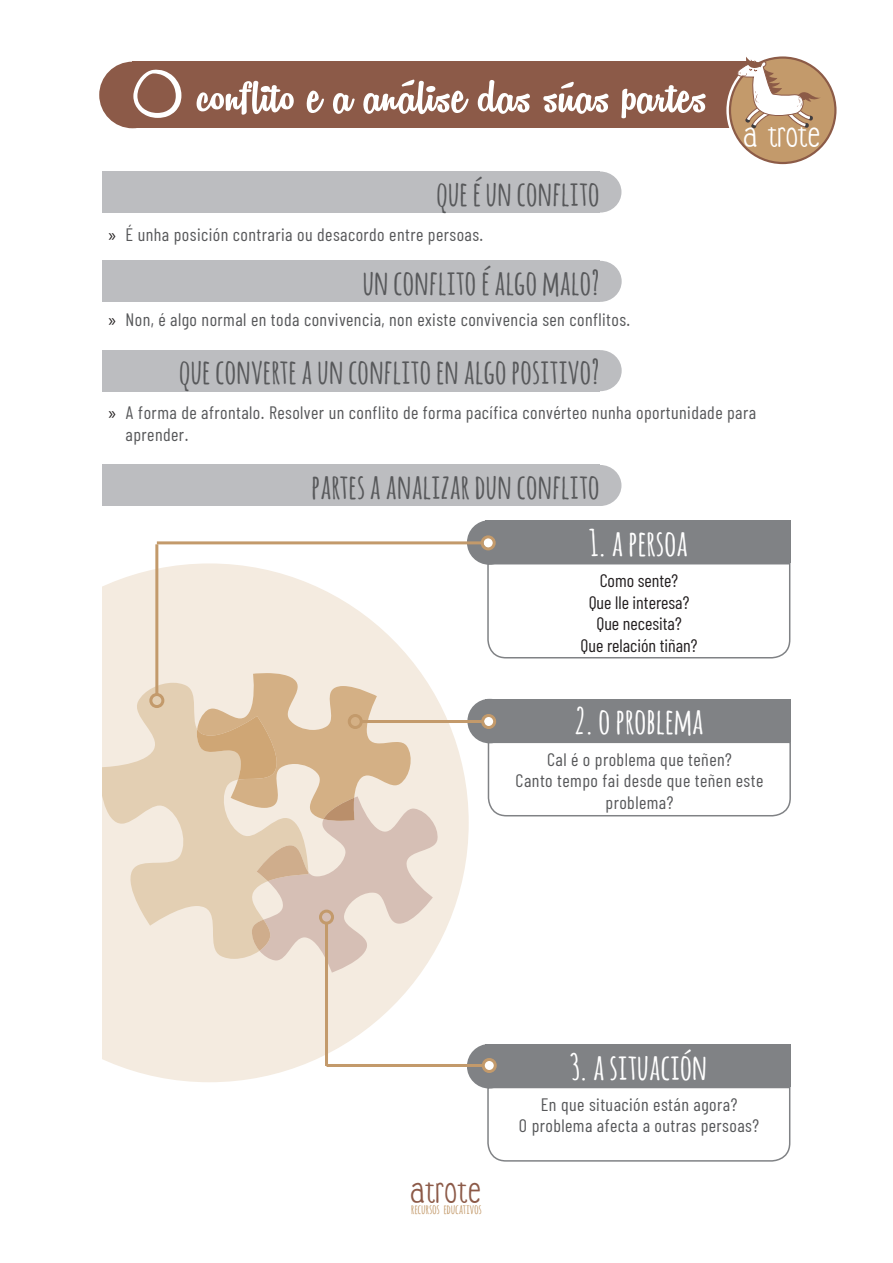
<style>
.page{position:relative;width:893px;height:1263px;background:#fff}
.page>*{position:absolute;margin:0;border:0;box-sizing:border-box;transform-origin:0 0}
.t1{font:66px "Remachine Script Personal Use";color:#fff}
.t2{font:700 35.55px "Amatic";letter-spacing:.025em;color:#fff}
.t3{font:700 34.05px "Amatic";letter-spacing:.025em;color:#57585a}
.t4{font:18.75px "DJB Coffee Shoppe Espresso";letter-spacing:.025em;color:#8c5a48}
.t5{font:18.15px "DJB Coffee Shoppe Espresso";color:#fff}
.t6{font:18px/21.6px "Barlow Condensed";letter-spacing:.025em;color:#57585a;text-align:center}
.t7{font:18px "Barlow Condensed";color:#231f20}
.t8{font:700 13.05px "Amatic";letter-spacing:.025em;color:#c39a6b}
.s1{font-family:"Myriad Pro";color:#231f20}
</style>
<div class="page">
<div style="left:99px;top:62px;width:67px;height:66px;background:#8c5a48;border-radius:50%"></div>
<div style="left:133px;top:62px;width:645px;height:66px;background:#8c5a48"></div>
<svg style="left:102px;top:563px;width:367px;height:519px;fill:#f4ebe0"></svg>
<div style="left:485px;top:520px;width:305px;height:43px;background:#808285"></div>
<div style="left:485px;top:1044px;width:305px;height:43px;background:#808285"></div>
<div style="left:485px;top:699px;width:306px;height:42px;background:#808285"></div>
<div style="left:475px;top:528px;width:28px;height:28px;background:#fff;border-radius:50%"></div>
<div style="left:467px;top:520px;width:44px;height:45px;border:16px solid #808285;border-radius:50%"></div>
<div style="left:475px;top:1052px;width:28px;height:28px;background:#fff;border-radius:50%"></div>
<div style="left:467px;top:1044px;width:44px;height:44px;border:16px solid #808285;border-radius:50%"></div>
<div style="left:476px;top:707px;width:28px;height:28px;background:#fff;border-radius:50%"></div>
<div style="left:467px;top:699px;width:45px;height:44px;border:16px solid #808285;border-radius:50%"></div>
<svg style="left:486px;top:562px;width:305px;height:97px"></svg>
<svg style="left:486px;top:1086px;width:305px;height:76px"></svg>
<svg style="left:487px;top:741px;width:304px;height:76px"></svg>
<svg style="left:102px;top:683px;width:94px;height:276px;background:#ebddca"></svg>
<svg style="left:196px;top:673px;width:243px;height:299px;background:#e3cfba"></svg>
<hr style="left:155px;top:544px;width:3px;height:150px;background:#c39a6b">
<div style="left:149px;top:693px;width:15px;height:15px;border:3px solid #c39a6b;border-radius:50%"></div>
<hr style="left:325px;top:923px;width:3px;height:143px;background:#c39a6b">
<div style="left:319px;top:909px;width:15px;height:15px;border:3px solid #c39a6b;border-radius:50%"></div>
<hr style="left:157px;top:541px;width:325px;height:3px;background:#c39a6b">
<div style="left:481px;top:535px;width:15px;height:15px;border:3px solid #c39a6b;border-radius:50%"></div>
<hr style="left:326px;top:1064px;width:157px;height:3px;background:#c39a6b">
<div style="left:482px;top:1058px;width:15px;height:15px;border:3px solid #c39a6b;border-radius:50%"></div>
<hr style="left:361px;top:720px;width:122px;height:3px;background:#c39a6b">
<div style="left:348px;top:714px;width:15px;height:15px;border:3px solid #c39a6b;border-radius:50%"></div>
<div style="left:481px;top:714px;width:15px;height:15px;border:3px solid #c39a6b;border-radius:50%"></div>
<div style="left:579px;top:171px;width:42px;height:42px;background:#bcbdc0;border-radius:50%"></div>
<div style="left:579px;top:261px;width:43px;height:41px;background:#bcbdc0;border-radius:50%"></div>
<div style="left:579px;top:350px;width:43px;height:41px;background:#bcbdc0;border-radius:50%"></div>
<div style="left:579px;top:465px;width:42px;height:41px;background:#bcbdc0;border-radius:50%"></div>
<div style="left:103px;top:171px;width:496px;height:42px;background:#bcbdc0"></div>
<div style="left:103px;top:261px;width:496px;height:41px;background:#bcbdc0"></div>
<div style="left:103px;top:350px;width:496px;height:41px;background:#bcbdc0"></div>
<div style="left:103px;top:465px;width:496px;height:41px;background:#bcbdc0"></div>
<svg style="left:726px;top:54px;width:113px;height:113px"></svg>
<svg style="left:729px;top:56px;width:107px;height:108px"></svg>
<div style="left:731px;top:59px;width:103px;height:103px;background:#c39a6b;border-radius:50%"></div>
<svg style="left:719px;top:57px;width:102px;height:72px"></svg>
<p class="t1" style="left:133px;top:56px;width:576px">O conflito e a análise das súas partes</p>
<p class="t3" style="left:437px;top:169px;width:164px">QUE É UN CONFLITO</p>
<p class="t6" style="left:108px;top:223px;width:376px"><span class="s1">»</span> É unha posición contraria ou desacordo entre persoas.</p>
<p class="t3" style="left:363px;top:258px;width:238px">UN CONFLITO É ALGO MALO?</p>
<p class="t6" style="left:109px;top:308px;width:523px"><span class="s1">»</span> Non, é algo normal en toda convivencia, non existe convivencia sen conflitos.</p>
<p class="t3" style="left:180px;top:347px;width:421px">QUE CONVERTE A UN CONFLITO EN ALGO POSITIVO?</p>
<p class="t5" style="left:744px;top:130px;width:78px">A TROTE</p>
<p class="t6" style="left:126px;top:401px;width:632px;text-align:left;text-indent:-17px"><span class="s1">»</span> A forma de afrontalo. Resolver un conflito de forma pacífica convérteo nunha oportunidade para aprender.</p>
<p class="t3" style="left:312px;top:462px;width:289px">PARTES A ANALIZAR DUN CONFLITO</p>
<p class="t2" style="left:590px;top:517px;width:99px">1. A PERSOA</p>
<p class="t7" style="left:600px;top:569px;width:80px">Como sente?</p>
<p class="t7" style="left:589px;top:591px;width:102px">Que lle interesa?</p>
<p class="t7" style="left:596px;top:612px;width:87px">Que necesita?</p>
<p class="t7" style="left:580px;top:634px;width:119px">Que relación tiñan?</p>
<p class="t2" style="left:575px;top:696px;width:130px">2. O PROBLEMA</p>
<p class="t6" style="left:547px;top:748px;width:186px">Cal é o problema que teñen?</p>
<p class="t6" style="left:516px;top:769px;width:249px">Canto tempo fai desde que teñen este problema?</p>
<p class="t2" style="left:571px;top:1041px;width:138px">3. A SITUACIÓN</p>
<p class="t4" style="left:411px;top:1185px;width:72px">ATROTE</p>
<p class="t8" style="left:411px;top:1200px;width:72px">RECURSOS EDUCATIVOS</p>
<p class="t6" style="left:541px;top:1093px;width:198px">En que situación están agora?</p>
<p class="t6" style="left:519px;top:1114px;width:242px">O problema afecta a outras persoas?</p>
</div>
